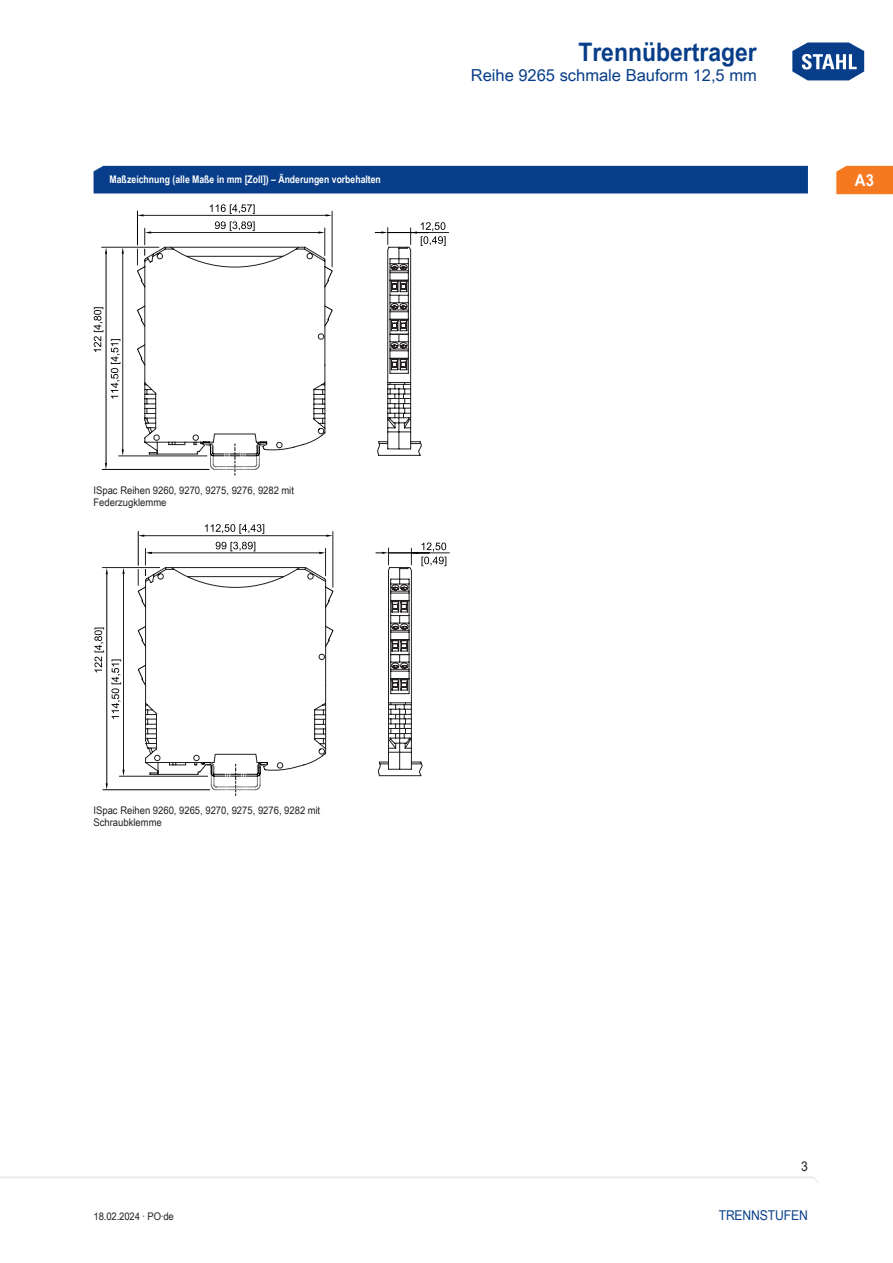
<style>
.page{position:relative;width:893px;height:1263px;background:#fff}
.page>*{position:absolute;margin:0;border:0;box-sizing:border-box;transform-origin:0 0}
.t1{font:700 25.5px "Arial Unicode MS";color:#083e89;scale:.9 1}
.t2{font:16.5px "Arial Unicode MS";color:#083e89}
.t3{font:700 16.5px "Arial Unicode MS";color:#fff;scale:.9 1}
.t4{font:13.5px "Arial Unicode MS";letter-spacing:-.01em;color:#083e89;scale:.9 1}
.t5{font:13.5px "Arial Unicode MS";color:#231f20;scale:.9 1}
.t6{font:10.5px/12px "Arial Unicode MS";color:#231f20;scale:.9 1}
.TabHeader1stColumn{font:700 10.5px "Arial Unicode MS";color:#fff;scale:.83 1}
</style>
<div class="page">
<svg style="left:792px;top:42px;width:73px;height:39px"></svg>
<svg style="left:0;top:1176px;width:818px;height:7px"></svg>
<div style="left:836px;top:166px;width:57px;height:28px;background:#f47921"></div>
<hr style="left:333px;top:532px;width:1px;height:55px;background:#231f20">
<hr style="left:411px;top:553px;width:38px;height:1px;background:#231f20">
<hr style="left:102px;top:567px;width:58px;height:1px;background:#231f20">
<hr style="left:123px;top:572px;width:1px;height:199px;background:#231f20">
<hr style="left:119px;top:776px;width:89px;height:1px;background:#231f20">
<svg style="left:145px;top:567px;width:189px;height:208px"></svg>
<svg style="left:112px;top:659px;width:9px;height:60px"></svg>
<svg style="left:122px;top:568px;width:3px;height:6px"></svg>
<svg style="left:122px;top:770px;width:3px;height:6px"></svg>
<svg style="left:376px;top:543px;width:70px;height:233px"></svg>
<svg style="left:203px;top:762px;width:65px;height:33px"></svg>
<hr style="left:103px;top:789px;width:107px;height:1px;background:#000">
<hr style="left:107px;top:573px;width:1px;height:212px;background:#000">
<svg style="left:106px;top:568px;width:2px;height:6px"></svg>
<svg style="left:94px;top:628px;width:10px;height:44px"></svg>
<svg style="left:138px;top:524px;width:195px;height:162px"></svg>
<hr style="left:411px;top:232px;width:38px;height:1px;background:#231f20">
<hr style="left:102px;top:247px;width:57px;height:1px;background:#231f20">
<hr style="left:122px;top:252px;width:1px;height:199px;background:#231f20">
<hr style="left:119px;top:456px;width:88px;height:1px;background:#231f20">
<svg style="left:144px;top:366px;width:182px;height:88px"></svg>
<svg style="left:111px;top:339px;width:9px;height:60px"></svg>
<svg style="left:122px;top:247px;width:2px;height:7px"></svg>
<svg style="left:122px;top:449px;width:2px;height:7px"></svg>
<svg style="left:375px;top:222px;width:71px;height:234px"></svg>
<svg style="left:203px;top:442px;width:64px;height:33px"></svg>
<hr style="left:102px;top:469px;width:107px;height:1px;background:#000">
<hr style="left:106px;top:253px;width:1px;height:211px;background:#000">
<svg style="left:105px;top:247px;width:2px;height:7px"></svg>
<svg style="left:94px;top:307px;width:9px;height:45px"></svg>
<svg style="left:137px;top:204px;width:196px;height:162px"></svg>
<div style="left:94px;top:166px;width:714px;height:27px;background:#083e89"></div>
<p class="TabHeader1stColumn" style="left:109px;top:172px;width:329px">Maßzeichnung (alle Maße in mm [Zoll]) – Änderungen vorbehalten</p>
<h1 class="t1" style="left:578px;top:33px;width:200px">Trennübertrager</h1>
<h2 class="t2" style="left:471px;top:63px;width:288px">Reihe 9265 schmale Bauform 12,5 mm</h2>
<h2 class="t3" style="left:855px;top:168px;width:23px">A3</h2>
<p class="t6" style="left:94px;top:484px;width:224px">ISpac Reihen 9260, 9270, 9275, 9276, 9282 mit<br>Federzugklemme</p>
<p class="t6" style="left:94px;top:804px;width:253px">ISpac Reihen 9260, 9265, 9270, 9275, 9276, 9282 mit<br>Schraubklemme</p>
<p class="t5" style="left:801px;top:1157px;width:9px">3</p>
<p class="t6" style="left:94px;top:1210px;width:91px">18.02.2024 · PO·de</p>
<p class="t4" style="left:719px;top:1205px;width:101px">Trennstufen</p>
</div>
